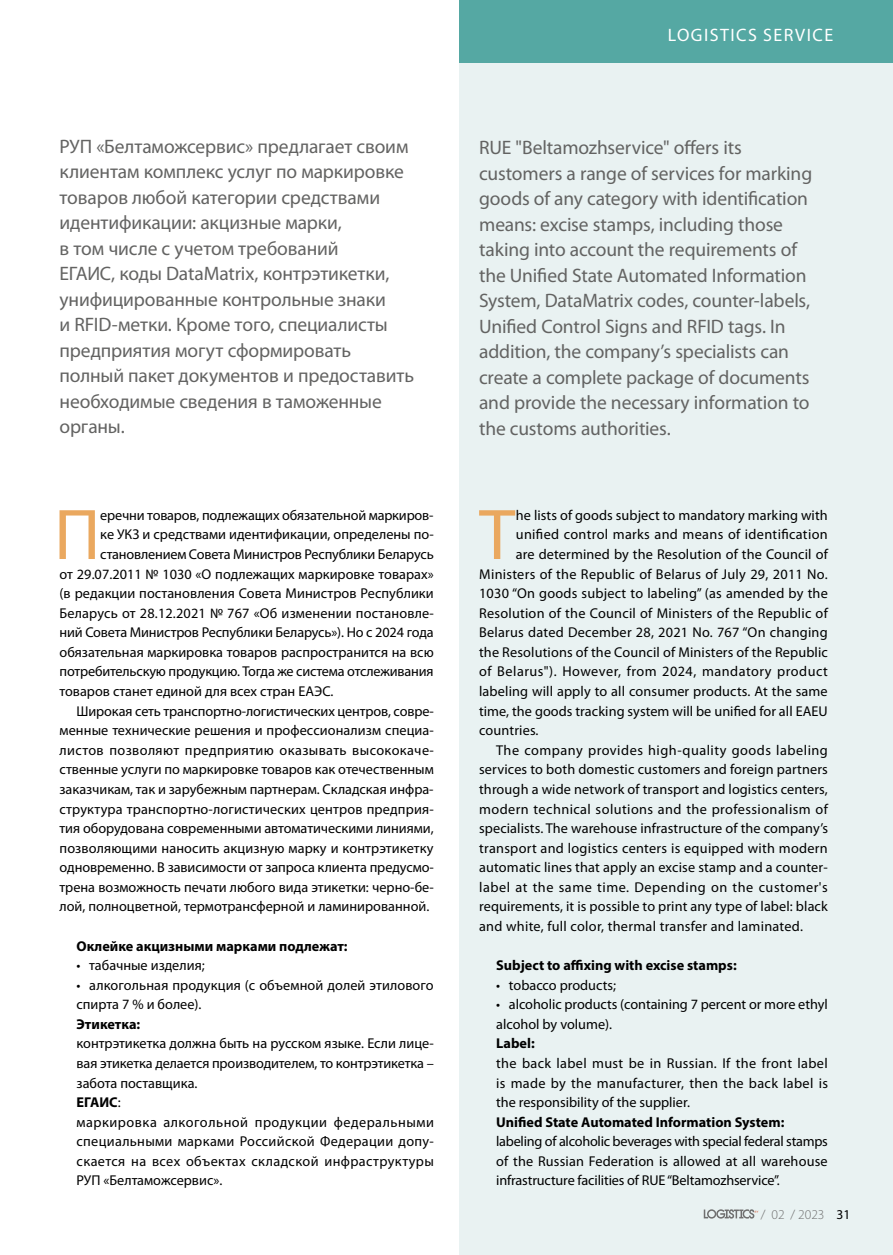
<style>
.page{position:relative;width:893px;height:1255px;background:#fff}
.page>*{position:absolute;margin:0;border:0;box-sizing:border-box;transform-origin:0 0}
.t1{font:72.3px "Myriad Pro";color:#eaa85f}
.t2{font:19.5px/25.5px "Myriad Pro";letter-spacing:-.005em;color:#636362}
.t3{font:18px "Myriad Pro";letter-spacing:.08em;color:#fff}
.t4{font:14.25px/19.5px "Myriad Pro";letter-spacing:.005em;color:#000}
.t5{font:14.25px "Myriad Pro";letter-spacing:.035em;color:#000}
.t6{font:700 14.25px "Myriad Pro";color:#000}
.t7{font:14.25px "Myriad Pro";letter-spacing:-.015em;color:#000}
.t8{font:14.25px "Myriad Pro";letter-spacing:.025em;color:#000}
.t9{font:14.25px "Myriad Pro";letter-spacing:.03em;color:#000}
.t10{font:300 13.5px "Myriad Pro";color:#6f6f6f}
.s1{font-weight:700}
.s2{font-weight:400;color:#000}
</style>
<div class="page">
<div style="left:459px;top:0;width:434px;height:64px;background:#55a8a3"></div>
<div style="left:459px;top:64px;width:434px;height:1190px;background:#e9f2f2"></div>
<svg style="left:703px;top:1209px;width:55px;height:9px"></svg>
<p class="t2" style="left:60px;top:133px;width:356px">РУП «Белтаможсервис» предлагает своим клиентам комплекс услуг по маркировке товаров любой категории средствами идентификации: акцизные марки,<br>в том числе с учетом требований<br>ЕГАИС, коды DataMatrix, контрэтикетки, унифицированные контрольные знаки<br>и RFID-метки. Кроме того, специалисты предприятия могут сформировать полный пакет документов и предоставить необходимые сведения в таможенные органы.</p>
<h1 class="t1" style="left:54px;top:490px;width:48px">П</h1>
<p class="t4" style="left:100px;top:505px;width:335px">еречни товаров, подлежащих обязательной маркиров-</p>
<p class="t4" style="left:100px;top:524px;width:335px">ке УКЗ и средствами идентификации, определены по-</p>
<p class="t7" style="left:100px;top:545px;width:335px">становлением Совета Министров Республики Беларусь</p>
<p class="t4" style="left:60px;top:564px;width:376px">от 29.07.2011 № 1030 «О подлежащих маркировке товарах»</p>
<p class="t4" style="left:60px;top:583px;width:376px">(в редакции постановления Совета Министров Республики</p>
<p class="t4" style="left:60px;top:603px;width:376px">Беларусь от 28.12.2021 № 767 «Об изменении постановле-</p>
<p class="t4" style="left:60px;top:622px;width:376px">ний Совета Министров Республики Беларусь»). Но с 2024 года</p>
<p class="t4" style="left:60px;top:642px;width:376px">обязательная маркировка товаров распространится на всю</p>
<p class="t7" style="left:60px;top:663px;width:376px">потребительскую продукцию. Тогда же система отслеживания</p>
<p class="t4" style="left:60px;top:681px;width:275px">товаров станет единой для всех стран ЕАЭС.</p>
<p class="t4" style="left:77px;top:700px;width:359px">Широкая сеть транспортно-логистических центров, совре-</p>
<p class="t4" style="left:60px;top:720px;width:376px">менные технические решения и профессионализм специа-</p>
<p class="t8" style="left:60px;top:741px;width:376px">листов позволяют предприятию оказывать высококаче-</p>
<p class="t4" style="left:60px;top:759px;width:376px">ственные услуги по маркировке товаров как отечественным</p>
<p class="t4" style="left:60px;top:779px;width:376px">заказчикам, так и зарубежным партнерам. Складская инфра-</p>
<p class="t4" style="left:60px;top:798px;width:376px">структура транспортно-логистических центров предприя-</p>
<p class="t4" style="left:60px;top:818px;width:376px">тия оборудована современными автоматическими линиями,</p>
<p class="t4" style="left:60px;top:837px;width:375px">позволяющими наносить акцизную марку и контрэтикетку</p>
<p class="t4" style="left:60px;top:857px;width:376px">одновременно. В зависимости от запроса клиента предусмо-</p>
<p class="t4" style="left:60px;top:877px;width:376px">трена возможность печати любого вида этикетки: черно-бе-</p>
<p class="t4" style="left:60px;top:896px;width:371px">лой, полноцветной, термотрансферной и ламинированной.</p>
<p class="t6" style="left:77px;top:936px;width:273px">Оклейке акцизными марками подлежат:</p>
<p class="t4" style="left:77px;top:955px;width:130px">• табачные изделия;</p>
<p class="t4" style="left:77px;top:974px;width:359px">• алкогольная продукция (с объемной долей этилового спирта 7 % и более).</p>
<p class="t6" style="left:77px;top:1014px;width:65px">Этикетка:</p>
<p class="t4" style="left:77px;top:1033px;width:359px">контрэтикетка должна быть на русском языке. Если лице&shy;вая этикетка делается производителем, то контрэтикетка – забота поставщика.<br><span class="s1">ЕГАИС</span>:<br>маркировка алкогольной продукции федеральными специальными марками Российской Федерации допу&shy;скается на всех объектах складской инфраструктуры РУП «Белтаможсервис».</p>
<p class="t3" style="left:668px;top:24px;width:167px">LOGISTICS SERVICE</p>
<p class="t2" style="left:479px;top:134px;width:335px">RUE "Beltamozhservice" offers its customers a range of services for marking goods of any category with identification means: excise stamps, including those taking into account the requirements of the Unified State Automated Information System, DataMatrix codes, counter-labels, Unified Control Signs and RFID tags. In addition, the company’s specialists can create a complete package of documents and provide the necessary information to the customs authorities.</p>
<h1 class="t1" style="left:479px;top:490px;width:37px">T</h1>
<p class="t4" style="left:516px;top:505px;width:313px">he lists of goods subject to mandatory marking with</p>
<p class="t8" style="left:516px;top:526px;width:313px">unified control marks and means of identification</p>
<p class="t4" style="left:516px;top:544px;width:313px">are determined by the Resolution of the Council of</p>
<p class="t4" style="left:479px;top:564px;width:350px">Ministers of the Republic of Belarus of July 29, 2011 No.</p>
<p class="t4" style="left:479px;top:583px;width:350px">1030 “On goods subject to labeling” (as amended by the</p>
<p class="t4" style="left:479px;top:603px;width:350px">Resolution of the Council of Ministers of the Republic of</p>
<p class="t4" style="left:479px;top:622px;width:350px">Belarus dated December 28, 2021 No. 767 “On changing</p>
<p class="t4" style="left:479px;top:642px;width:350px">the Resolutions of the Council of Ministers of the Republic</p>
<p class="t5" style="left:479px;top:663px;width:350px">of Belarus"). However, from 2024, mandatory product</p>
<p class="t4" style="left:479px;top:681px;width:350px">labeling will apply to all consumer products. At the same</p>
<p class="t4" style="left:479px;top:700px;width:350px">time, the goods tracking system will be unified for all EAEU</p>
<p class="t4" style="left:479px;top:720px;width:61px">countries.</p>
<p class="t5" style="left:496px;top:741px;width:333px">The company provides high-quality goods labeling</p>
<p class="t4" style="left:479px;top:759px;width:350px">services to both domestic customers and foreign partners</p>
<p class="t4" style="left:479px;top:779px;width:350px">through a wide network of transport and logistics centers,</p>
<p class="t9" style="left:479px;top:800px;width:350px">modern technical solutions and the professionalism of</p>
<p class="t4" style="left:479px;top:818px;width:350px">specialists. The warehouse infrastructure of the company’s</p>
<p class="t4" style="left:479px;top:837px;width:350px">transport and logistics centers is equipped with modern</p>
<p class="t4" style="left:479px;top:857px;width:350px">automatic lines that apply an excise stamp and a counter-</p>
<p class="t5" style="left:479px;top:878px;width:350px">label at the same time. Depending on the customer's</p>
<p class="t4" style="left:479px;top:896px;width:350px">requirements, it is possible to print any type of label: black</p>
<p class="t4" style="left:479px;top:916px;width:325px">and white, full color, thermal transfer and laminated.</p>
<p class="t6" style="left:496px;top:955px;width:242px">Subject to affixing with excise stamps:</p>
<p class="t4" style="left:496px;top:974px;width:121px">• tobacco products;</p>
<p class="t4" style="left:496px;top:994px;width:333px">• alcoholic products (containing 7 percent or more ethyl alcohol by volume).</p>
<p class="t6" style="left:496px;top:1034px;width:40px">Label:</p>
<p class="t4" style="left:496px;top:1053px;width:333px;text-align:justify">the back label must be in Russian. If the front label is made by the manufacturer, then the back label is the responsibility of the supplier.</p>
<p class="t6" style="left:496px;top:1112px;width:290px">Unified State Automated Information System:</p>
<p class="t4" style="left:496px;top:1131px;width:333px;text-align:justify">labeling of alcoholic beverages with special federal stamps of the Russian Federation is allowed at all warehouse infrastructure facilities of RUE “Beltamozhservice”.</p>
<p class="t10" style="left:761px;top:1205px;width:91px">/ 02 / 2023 <span class="s2">31</span></p>
<p class="t10" style="left:761px;top:1205px;width:65px">/ 02 / 2023</p>
</div>
